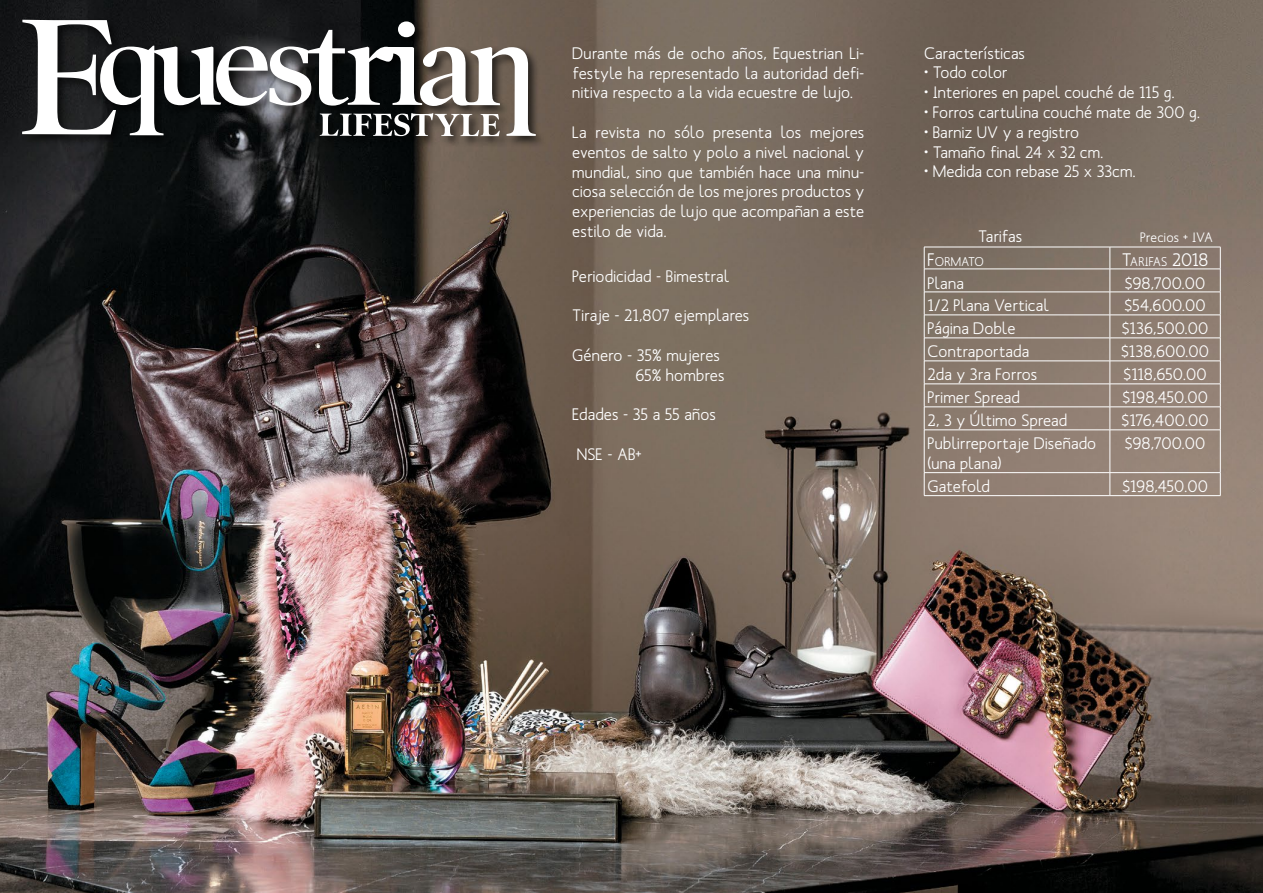
<style>
.page{position:relative;width:1263px;height:893px;background:#fff}
.page>*{position:absolute;margin:0;border:0;box-sizing:border-box;transform-origin:0 0}
.t1{font:500 16.5px/19.8px "Mank Sans";letter-spacing:.005em;color:#fff;text-align:justify}
.t2{font:500 13.5px "Mank Sans";letter-spacing:.01em;color:#fff}
.t3{font:500 12.6px "Mank Sans";color:#fff}
.s1{font-size:18px}
</style>
<div class="page">
<img style="left:0;top:0;width:1263px;height:893px">
<div style="left:20px;top:17px;width:527px;height:131px;background:#000;opacity:.65"></div>
<svg style="left:22px;top:20px;width:514px;height:116px"></svg>
<hr style="left:924px;top:247px;width:186px;height:1px;background:#fff">
<hr style="left:1110px;top:247px;width:110px;height:1px;background:#fff">
<hr style="left:924px;top:269px;width:186px;height:1px;background:#fff">
<hr style="left:1110px;top:269px;width:110px;height:1px;background:#fff">
<hr style="left:924px;top:292px;width:186px;height:1px;background:#fff">
<hr style="left:1110px;top:292px;width:110px;height:1px;background:#fff">
<hr style="left:924px;top:315px;width:186px;height:1px;background:#fff">
<hr style="left:1110px;top:315px;width:110px;height:1px;background:#fff">
<hr style="left:924px;top:338px;width:186px;height:1px;background:#fff">
<hr style="left:1110px;top:338px;width:110px;height:1px;background:#fff">
<hr style="left:924px;top:361px;width:186px;height:1px;background:#fff">
<hr style="left:1110px;top:361px;width:110px;height:1px;background:#fff">
<hr style="left:924px;top:384px;width:186px;height:1px;background:#fff">
<hr style="left:1110px;top:384px;width:110px;height:1px;background:#fff">
<hr style="left:924px;top:407px;width:186px;height:1px;background:#fff">
<svg style="left:924px;top:247px;width:1px;height:183px"></svg>
<hr style="left:1110px;top:407px;width:110px;height:1px;background:#fff">
<svg style="left:1110px;top:247px;width:1px;height:183px"></svg>
<svg style="left:1220px;top:247px;width:1px;height:183px"></svg>
<hr style="left:924px;top:430px;width:186px;height:1px;background:#fff">
<hr style="left:924px;top:430px;width:1px;height:42px;background:#fff">
<hr style="left:1110px;top:430px;width:110px;height:1px;background:#fff">
<hr style="left:1110px;top:430px;width:1px;height:42px;background:#fff">
<hr style="left:1220px;top:430px;width:1px;height:42px;background:#fff">
<hr style="left:924px;top:472px;width:186px;height:1px;background:#fff">
<svg style="left:924px;top:473px;width:1px;height:22px"></svg>
<hr style="left:1110px;top:472px;width:110px;height:1px;background:#fff">
<svg style="left:1110px;top:473px;width:1px;height:22px"></svg>
<svg style="left:1220px;top:473px;width:1px;height:22px"></svg>
<hr style="left:924px;top:495px;width:186px;height:1px;background:#fff">
<hr style="left:1110px;top:495px;width:110px;height:1px;background:#fff">
<p class="t1" style="left:572px;top:43px;width:294px">Durante más de ocho años, Equestrian Li&shy;festyle ha representado la autoridad defi&shy;nitiva respecto a la vida ecuestre de lujo.</p>
<p class="t1" style="left:572px;top:122px;width:294px">La revista no sólo presenta los mejores eventos de salto y polo a nivel nacional y mundial, sino que también hace una minu&shy;ciosa selección de los mejores productos y experiencias de lujo que acompañan a este estilo de vida.</p>
<p class="t1" style="left:572px;top:266px;width:158px">Periodicidad - Bimestral</p>
<p class="t1" style="left:572px;top:305px;width:179px">Tiraje - 21,807 ejemplares</p>
<p class="t1" style="left:572px;top:345px;width:154px;text-align:right">Género - 35% mujeres<br>65% hombres</p>
<p class="t1" style="left:572px;top:404px;width:145px">Edades - 35 a 55 años</p>
<p class="t1" style="left:577px;top:444px;width:67px">NSE - AB+</p>
<p class="t1" style="left:924px;top:43px;width:102px">Características</p>
<p class="t1" style="left:924px;top:63px;width:85px">• Todo color</p>
<p class="t1" style="left:924px;top:82px;width:253px">• Interiores en papel couché de 115 g.</p>
<p class="t1" style="left:924px;top:102px;width:278px">• Forros cartulina couché mate de 300 g.</p>
<p class="t1" style="left:924px;top:122px;width:157px">• Barniz UV y a registro</p>
<p class="t1" style="left:924px;top:142px;width:181px">• Tamaño final 24 x 32 cm.</p>
<p class="t1" style="left:924px;top:162px;width:214px">• Medida con rebase 25 x 33cm.</p>
<p class="t1" style="left:978px;top:226px;width:46px">Tarifas</p>
<p class="t2" style="left:1140px;top:229px;width:74px">Precios + IVA</p>
<p class="t3" style="left:928px;top:253px;width:58px"><span class="s1">F</span>ORMATO</p>
<p class="t3" style="left:1122px;top:253px;width:88px"><span class="s1">T</span>ARIFAS <span class="s1">2018</span></p>
<p class="t1" style="left:928px;top:273px;width:38px">Plana</p>
<p class="t1" style="left:1125px;top:273px;width:82px">$98,700.00</p>
<p class="t1" style="left:928px;top:296px;width:123px">1/2 Plana Vertical</p>
<p class="t1" style="left:1124px;top:296px;width:83px">$54,600.00</p>
<p class="t1" style="left:928px;top:319px;width:89px">Página Doble</p>
<p class="t1" style="left:1122px;top:319px;width:88px">$136,500.00</p>
<p class="t1" style="left:928px;top:342px;width:103px">Contraportada</p>
<p class="t1" style="left:1121px;top:342px;width:90px">$138,600.00</p>
<p class="t1" style="left:928px;top:365px;width:111px">2da y 3ra Forros</p>
<p class="t1" style="left:1123px;top:365px;width:85px">$118,650.00</p>
<p class="t1" style="left:928px;top:388px;width:94px">Primer Spread</p>
<p class="t1" style="left:1122px;top:388px;width:87px">$198,450.00</p>
<p class="t1" style="left:928px;top:411px;width:141px">2, 3 y Último Spread</p>
<p class="t1" style="left:1122px;top:411px;width:88px">$176,400.00</p>
<p class="t1" style="left:928px;top:433px;width:170px">Publirreportaje Diseñado (una plana)</p>
<p class="t1" style="left:1125px;top:433px;width:82px">$98,700.00</p>
<p class="t1" style="left:928px;top:476px;width:64px">Gatefold</p>
<p class="t1" style="left:1122px;top:476px;width:87px">$198,450.00</p>
</div>
